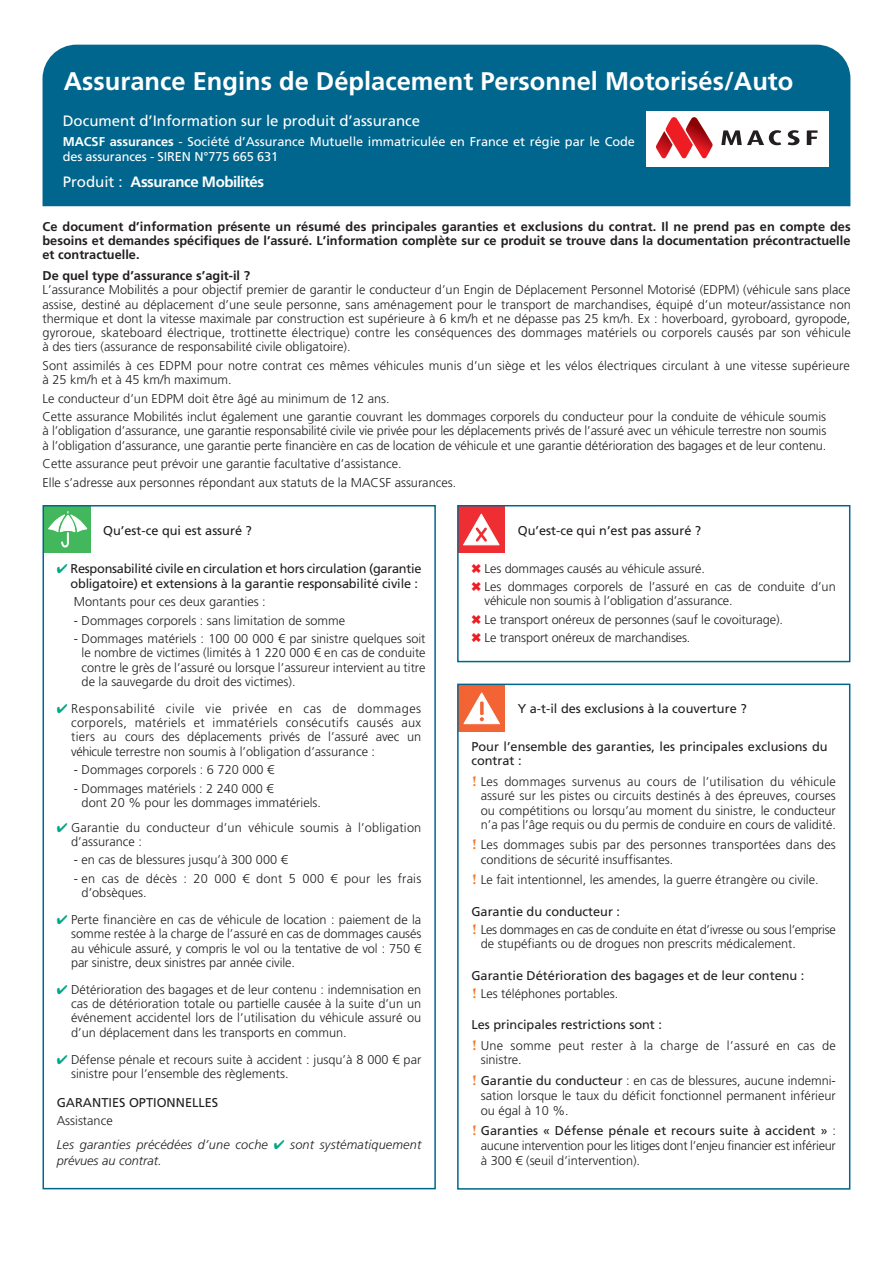
<style>
.page{position:relative;width:893px;height:1263px;background:#fff}
.page>*{position:absolute;margin:0;border:0;box-sizing:border-box;transform-origin:0 0}
.t1{font:700 25.5px "Frutiger LT Std";color:#fff}
.t2{font:15px "Frutiger LT Std";color:#fff}
.t3{font:700 15px "Frutiger LT Std";letter-spacing:-.03em;color:#fff}
.t4{font:300 12.75px/14.2px "Frutiger LT Std";color:#231f20}
.t5{font:700 12.75px/14.2px "Frutiger LT Std";color:#231f20;text-align:justify}
.t6{font:12.75px/14.2px "Frutiger LT Std";color:#231f20}
.t7{font:300 12.75px/18.5px "Frutiger";letter-spacing:-.01em;color:#231f20}
.t8{font:12.75px/15px "Frutiger LT Std";letter-spacing:-.02em;color:#231f20;text-align:right}
.t9{font:12.75px/15.3px "Frutiger LT Std";letter-spacing:-.005em;color:#fff}
.t10{font:italic 300 12.75px/24.3px "Frutiger LT Std";letter-spacing:.01em;color:#231f20}
.t11{font:300 12.75px/18.5px "Frutiger LT Std";letter-spacing:-.02em;color:#231f20}
.t12{font:300 12.75px/20.7px "Frutiger LT Std";letter-spacing:.02em;color:#231f20}
.s1{font-weight:700}
.s2{font-weight:400}
.s3{color:#00a786}
.s4{font-style:normal}
.s5{color:#ee1d23}
.s6{font-family:"Trajan Pro 3";font-weight:700;color:#f47b2f}
.s7{font-weight:300}
</style>
<div class="page">
<div style="left:43px;top:45px;width:807px;height:161px;background:#00668d"></div>
<div style="left:646px;top:112px;width:183px;height:55px;background:#fff"></div>
<svg style="left:656px;top:117px;width:57px;height:42px"></svg>
<svg style="left:807px;top:130px;width:10px;height:15px"></svg>
<svg style="left:788px;top:130px;width:11px;height:15px"></svg>
<svg style="left:721px;top:130px;width:60px;height:15px"></svg>
<div style="left:44px;top:507px;width:46px;height:46px;background:#42b75b"></div>
<svg style="left:48px;top:511px;width:39px;height:37px"></svg>
<div style="left:43px;top:505px;width:393px;height:684px;border:2px solid #00668d"></div>
<div style="left:459px;top:506px;width:46px;height:46px;background:#ee2e33"></div>
<svg style="left:463px;top:513px;width:37px;height:33px"></svg>
<div style="left:457px;top:505px;width:393px;height:157px;border:2px solid #00668d"></div>
<div style="left:459px;top:685px;width:46px;height:47px;background:#f26434"></div>
<svg style="left:463px;top:692px;width:37px;height:32px"></svg>
<div style="left:457px;top:684px;width:393px;height:505px;border:2px solid #00668d"></div>
<h1 class="t1" style="left:64px;top:66px;width:731px">Assurance Engins de Déplacement Personnel Motorisés/Auto</h1>
<p class="t2" style="left:63px;top:112px;width:359px">Document d’Information sur le produit d’assurance</p>
<p class="t9" style="left:63px;top:134px;width:574px"><span class="s1">MACSF assurances</span> - Société d’Assurance Mutuelle immatriculée en France et régie par le Code des assurances - SIREN N°775 665 631</p>
<p class="t3" style="left:63px;top:173px;width:203px"><span class="s2">Produit :</span> Assurance Mobilités</p>
<p class="t5" style="left:43px;top:219px;width:810px">Ce document d’information présente un résumé des principales garanties et exclusions du contrat. Il ne prend pas en compte des besoins et demandes spécifiques de l’assuré. L’information complète sur ce produit se trouve dans la documentation précontractuelle et contractuelle.</p>
<p class="t5" style="left:43px;top:269px;width:209px">De quel type d’assurance s’agit-il ?</p>
<p class="t4" style="left:43px;top:283px;width:810px;text-align:justify">L’assurance Mobilités a pour objectif premier de garantir le conducteur d’un Engin de Déplacement Personnel Motorisé (EDPM) (véhicule sans place assise, destiné au déplacement d’une seule personne, sans aménagement pour le transport de marchandises, équipé d’un moteur/assistance non thermique et dont la vitesse maximale par construction est supérieure à 6 km/h et ne dépasse pas 25 km/h. Ex : hoverboard, gyroboard, gyropode, gyroroue, skateboard électrique, trottinette électrique) contre les conséquences des dommages matériels ou corporels causés par son véhicule à des tiers (assurance de responsabilité civile obligatoire).</p>
<p class="t4" style="left:43px;top:359px;width:809px">Sont assimilés à ces EDPM pour notre contrat ces mêmes véhicules munis d’un siège et les vélos électriques circulant à une vitesse supérieure à 25 km/h et à 45 km/h maximum.</p>
<p class="t4" style="left:43px;top:389px;width:785px;line-height:18.5px">Le conducteur d’un EDPM doit être âgé au minimum de 12 ans.<br>Cette assurance Mobilités inclut également une garantie couvrant les dommages corporels du conducteur pour la conduite de véhicule soumis</p>
<p class="t4" style="left:43px;top:424px;width:785px">à l’obligation d’assurance, une garantie responsabilité civile vie privée pour les déplacements privés de l’assuré avec un véhicule terrestre non soumis à l’obligation d’assurance, une garantie perte financière en cas de location de véhicule et une garantie détérioration des bagages et de leur contenu.</p>
<p class="t4" style="left:43px;top:455px;width:415px;line-height:18.5px">Cette assurance peut prévoir une garantie facultative d’assistance.<br>Elle s’adresse aux personnes répondant aux statuts de la MACSF assurances.</p>
<p class="t6" style="left:103px;top:523px;width:150px">Qu’est-ce qui est assuré ?</p>
<p class="t8" style="left:57px;top:561px;width:366px"><span class="s3">✔</span> Responsabilité civile en circulation et hors circulation (garantie obligatoire) et extensions à la garantie responsabilité civile :</p>
<p class="t4" style="left:74px;top:595px;width:194px">Montants pour ces deux garanties :</p>
<p class="t4" style="left:74px;top:613px;width:273px">- Dommages corporels : sans limitation de somme</p>
<p class="t4" style="left:82px;top:632px;width:346px;text-align:justify;text-indent:-8px">- Dommages matériels : 100 00 000 € par sinistre quelques soit le nombre de victimes (limités à 1 220 000 € en cas de conduite contre le grès de l’assuré ou lorsque l’assureur intervient au titre de la sauvegarde du droit des victimes).</p>
<p class="t4" style="left:71px;top:701px;width:352px;text-align:justify;text-indent:-14px"><span class="s3">✔</span> Responsabilité civile vie privée en cas de dommages corporels, matériels et immatériels consécutifs causés aux tiers au cours des déplacements privés de l’assuré avec un véhicule terrestre non soumis à l’obligation d’assurance :</p>
<p class="t4" style="left:74px;top:763px;width:202px">- Dommages corporels : 6 720 000 €</p>
<p class="t4" style="left:82px;top:781px;width:241px;text-indent:-8px">- Dommages matériels : 2 240 000 €<br>dont 20 % pour les dommages immatériels.</p>
<p class="t4" style="left:71px;top:820px;width:352px;text-indent:-14px"><span class="s3">✔</span> Garantie du conducteur d’un véhicule soumis à l’obligation d’assurance :</p>
<p class="t4" style="left:74px;top:853px;width:216px">- en cas de blessures jusqu’à 300 000 €</p>
<p class="t4" style="left:82px;top:872px;width:341px;text-indent:-8px">- en cas de décès : 20 000 € dont 5 000 € pour les frais d’obsèques.</p>
<p class="t4" style="left:71px;top:913px;width:352px;text-align:justify;text-indent:-14px"><span class="s3">✔</span> Perte financière en cas de véhicule de location : paiement de la somme restée à la charge de l’assuré en cas de dommages causés au véhicule assuré, y compris le vol ou la tentative de vol : 750 € par sinistre, deux sinistres par année civile.</p>
<p class="t4" style="left:71px;top:983px;width:352px;text-align:justify;text-indent:-14px"><span class="s3">✔</span> Détérioration des bagages et de leur contenu : indemnisation en cas de détérioration totale ou partielle causée à la suite d’un un événement accidentel lors de l’utilisation du véhicule assuré ou d’un déplacement dans les transports en commun.</p>
<p class="t4" style="left:71px;top:1052px;width:352px;text-indent:-14px"><span class="s3">✔</span> Défense pénale et recours suite à accident : jusqu’à 8 000 € par sinistre pour l’ensemble des règlements.</p>
<p class="t6" style="left:57px;top:1095px;width:163px">GARANTIES OPTIONNELLES</p>
<p class="t10" style="left:57px;top:1108px;width:366px"><span class="s4">Assistance<br></span>Les garanties précédées d’une coche <span class="s3">✔</span> sont systématiquement</p>
<p class="t10" style="left:57px;top:1148px;width:106px">prévues au contrat.</p>
<p class="t6" style="left:518px;top:523px;width:185px">Qu’est-ce qui n’est pas assuré ?</p>
<p class="t7" style="left:471px;top:559px;width:366px"><span class="s5">✖</span> Les dommages causés au véhicule assuré.<br><span class="s5">✖</span> Les dommages corporels de l’assuré en cas de conduite d’un</p>
<p class="t7" style="left:471px;top:592px;width:313px;text-indent:13px">véhicule non soumis à l’obligation d’assurance.<br><span class="s5">✖</span> Le transport onéreux de personnes (sauf le covoiturage). <span class="s5">✖</span> Le transport onéreux de marchandises.</p>
<p class="t6" style="left:518px;top:702px;width:230px">Y a-t-il des exclusions à la couverture ?</p>
<p class="t6" style="left:471px;top:740px;width:358px">Pour l’ensemble des garanties, les principales exclusions du contrat :</p>
<p class="t4" style="left:481px;top:775px;width:357px;text-align:justify;text-indent:-9px"><span class="s6">!</span> Les dommages survenus au cours de l’utilisation du véhicule assuré sur les pistes ou circuits destinés à des épreuves, courses ou compétitions ou lorsqu’au moment du sinistre, le conducteur n’a pas l’âge requis ou du permis de conduire en cours de validité.</p>
<p class="t4" style="left:481px;top:838px;width:357px;text-indent:-9px"><span class="s6">!</span> Les dommages subis par des personnes transportées dans des conditions de sécurité insuffisantes.</p>
<p class="t4" style="left:471px;top:873px;width:349px"><span class="s6">!</span> Le fait intentionnel, les amendes, la guerre étrangère ou civile.</p>
<p class="t11" style="left:471px;top:902px;width:366px"><span class="s2">Garantie du conducteur :<br></span><span class="s6">!</span> Les dommages en cas de conduite en état d’ivresse ou sous l’emprise</p>
<p class="t4" style="left:481px;top:937px;width:317px">de stupéfiants ou de drogues non prescrits médicalement.</p>
<p class="t6" style="left:471px;top:966px;width:335px;line-height:18.5px">Garantie Détérioration des bagages et de leur contenu : <span class="s6">!</span> <span class="s7">Les téléphones portables.</span></p>
<p class="t12" style="left:471px;top:1015px;width:366px"><span class="s2">Les principales restrictions sont :<br></span><span class="s6">!</span> Une somme peut rester à la charge de l’assuré en cas de</p>
<p class="t4" style="left:471px;top:1050px;width:366px;line-height:20.7px;text-indent:9px">sinistre.<br><span class="s6">!</span> <span class="s2">Garantie du conducteur</span> : en cas de blessures, aucune indemni-</p>
<p class="t4" style="left:481px;top:1088px;width:357px;line-height:15px">sation lorsque le taux du déficit fonctionnel permanent inférieur ou égal à 10 %.</p>
<p class="t4" style="left:481px;top:1124px;width:357px;line-height:15px;text-align:justify;text-indent:-9px"><span class="s6">!</span> <span class="s2">Garanties « Défense pénale et recours suite à accident »</span> : aucune intervention pour les litiges dont l’enjeu financier est inférieur à 300 € (seuil d’intervention).</p>
</div>
